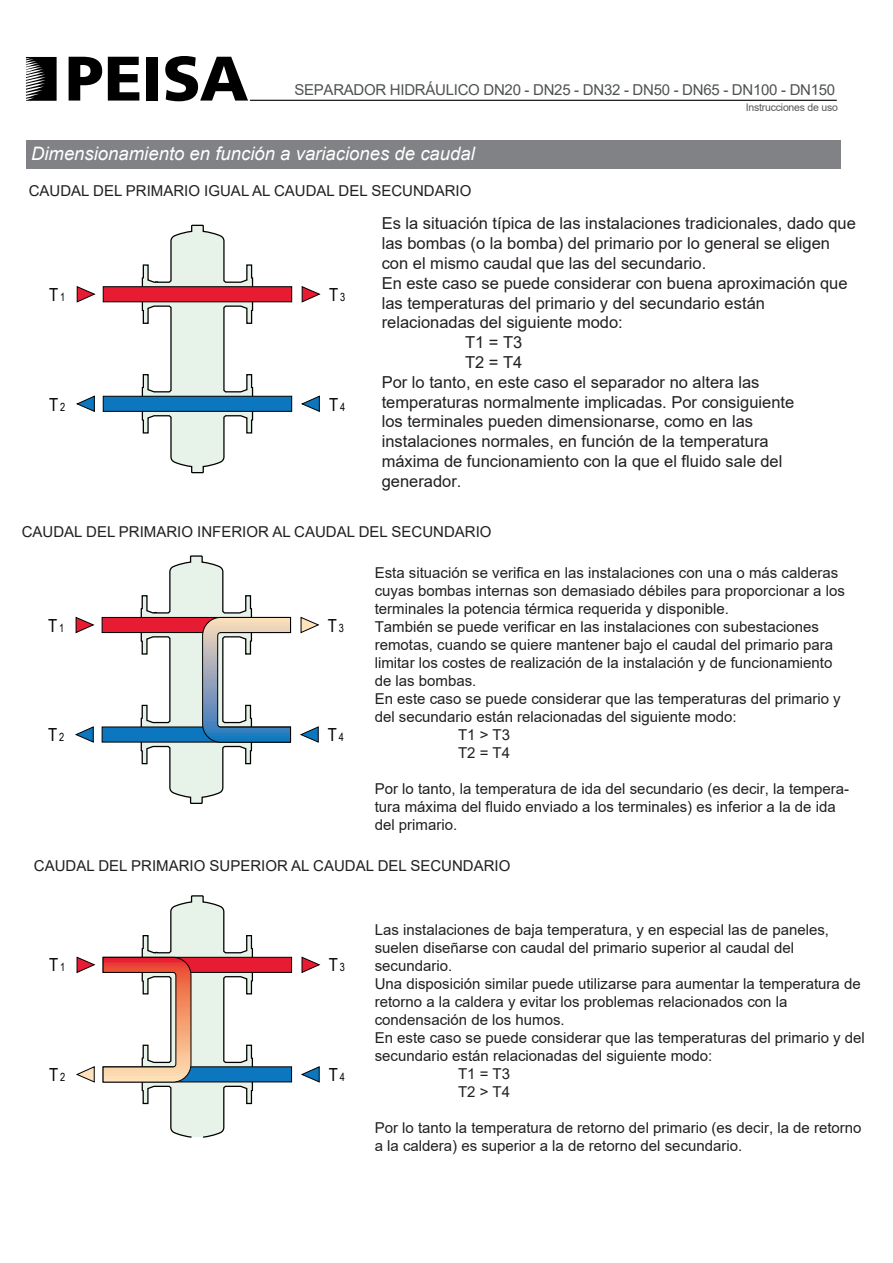
<style>
.page{position:relative;width:893px;height:1263px;background:#fff}
.page>*{position:absolute;margin:0;border:0;box-sizing:border-box;transform-origin:0 0}
.t1{font:italic 18.6px "Arial";color:#fff}
.t2{font:18px "Arial Narrow";color:#000001}
.t3{font:16.5px "Arial";color:#231f20}
.t4{font:15px/18px "Arial";color:#231f20}
.t5{font:15px "Arial";letter-spacing:-.02em;color:#4f5252}
.t6{font:10.5px "Arial";letter-spacing:-.02em;color:#57585a}
.s1{font-size:11.25px}
</style>
<div class="page">
<div style="left:26px;top:141px;width:814px;height:28px;background:#808285"></div>
<hr style="left:250px;top:100px;width:587px;height:1px;background:#000001">
<svg style="left:26px;top:57px;width:31px;height:44px"></svg>
<svg style="left:69px;top:57px;width:33px;height:44px"></svg>
<svg style="left:108px;top:57px;width:31px;height:44px"></svg>
<div style="left:146px;top:57px;width:12px;height:44px;background:#000001"></div>
<svg style="left:165px;top:56px;width:83px;height:45px"></svg>
<svg style="left:141px;top:224px;width:113px;height:250px"></svg>
<div style="left:103px;top:396px;width:189px;height:16px;background:#0c77be;border:1px solid #000001"></div>
<div style="left:103px;top:286px;width:189px;height:16px;background:#e71c32;border:1px solid #000001"></div>
<svg style="left:302px;top:286px;width:18px;height:17px"></svg>
<svg style="left:77px;top:286px;width:18px;height:17px"></svg>
<svg style="left:76px;top:395px;width:19px;height:17px"></svg>
<svg style="left:301px;top:395px;width:19px;height:17px"></svg>
<div style="left:102px;top:727px;width:189px;height:15px;background:#0c77be"></div>
<div style="left:102px;top:617px;width:189px;height:16px;background:#e71c32;border:1px solid #000001"></div>
<svg style="left:300px;top:616px;width:19px;height:17px"></svg>
<svg style="left:75px;top:616px;width:19px;height:17px"></svg>
<svg style="left:75px;top:726px;width:19px;height:17px"></svg>
<svg style="left:300px;top:726px;width:19px;height:17px"></svg>
<svg style="left:140px;top:555px;width:151px;height:249px"></svg>
<div style="left:103px;top:957px;width:189px;height:16px;background:#e71c32;border:1px solid #000001"></div>
<div style="left:103px;top:1066px;width:189px;height:16px;background:#0c77be"></div>
<svg style="left:301px;top:956px;width:19px;height:17px"></svg>
<svg style="left:76px;top:956px;width:19px;height:17px"></svg>
<svg style="left:76px;top:1066px;width:19px;height:17px"></svg>
<svg style="left:301px;top:1066px;width:19px;height:17px"></svg>
<svg style="left:102px;top:895px;width:152px;height:243px"></svg>
<p class="t5" style="left:294px;top:79px;width:542px">SEPARADOR HIDRÁULICO DN20 - DN25 - DN32 - DN50 - DN65 - DN100 - DN150</p>
<p class="t6" style="left:746px;top:100px;width:94px">Instrucciones de uso</p>
<p class="t1" style="left:31px;top:141px;width:445px">Dimensionamiento en función a variaciones de caudal</p>
<p class="t4" style="left:29px;top:182px;width:444px">CAUDAL DEL PRIMARIO IGUAL AL CAUDAL DEL SECUNDARIO</p>
<p class="t3" style="left:382px;top:212px;width:476px">Es la situación típica de las instalaciones tradicionales, dado que</p>
<p class="t3" style="left:382px;top:232px;width:450px">las bombas (o la bomba) del primario por lo general se eligen</p>
<p class="t3" style="left:382px;top:252px;width:326px">con el mismo caudal que las del secundario.</p>
<p class="t3" style="left:382px;top:272px;width:467px">En este caso se puede considerar con buena aproximación que</p>
<p class="t3" style="left:382px;top:291px;width:385px">las temperaturas del primario y del secundario están</p>
<p class="t3" style="left:382px;top:311px;width:243px">relacionadas del siguiente modo:</p>
<p class="t3" style="left:465px;top:331px;width:59px">T1 = T3</p>
<p class="t3" style="left:465px;top:351px;width:59px">T2 = T4</p>
<p class="t3" style="left:382px;top:371px;width:379px">Por lo tanto, en este caso el separador no altera las</p>
<p class="t3" style="left:382px;top:390px;width:414px">temperaturas normalmente implicadas. Por consiguiente</p>
<p class="t3" style="left:382px;top:410px;width:373px">los terminales pueden dimensionarse, como en las</p>
<p class="t3" style="left:382px;top:430px;width:389px">instalaciones normales, en función de la temperatura</p>
<p class="t3" style="left:382px;top:450px;width:402px">máxima de funcionamiento con la que el fluido sale del</p>
<p class="t3" style="left:382px;top:470px;width:81px">generador.</p>
<p class="t2" style="left:49px;top:281px;width:18px">T<span class="s1">1</span></p>
<p class="t2" style="left:329px;top:281px;width:18px">T<span class="s1">3</span></p>
<p class="t2" style="left:49px;top:391px;width:18px">T<span class="s1">2</span></p>
<p class="t2" style="left:329px;top:391px;width:18px">T<span class="s1">4</span></p>
<p class="t4" style="left:22px;top:522px;width:471px">CAUDAL DEL PRIMARIO INFERIOR AL CAUDAL DEL SECUNDARIO</p>
<p class="t2" style="left:48px;top:612px;width:18px">T<span class="s1">1</span></p>
<p class="t2" style="left:328px;top:612px;width:18px">T<span class="s1">3</span></p>
<p class="t2" style="left:48px;top:721px;width:18px">T<span class="s1">2</span></p>
<p class="t2" style="left:328px;top:721px;width:18px">T<span class="s1">4</span></p>
<p class="t4" style="left:375px;top:564px;width:465px">Esta situación se verifica en las instalaciones con una o más calderas</p>
<p class="t4" style="left:375px;top:582px;width:472px">cuyas bombas internas son demasiado débiles para proporcionar a los</p>
<p class="t4" style="left:375px;top:600px;width:356px">terminales la potencia térmica requerida y disponible.</p>
<p class="t4" style="left:375px;top:618px;width:446px">También se puede verificar en las instalaciones con subestaciones</p>
<p class="t4" style="left:375px;top:636px;width:460px">remotas, cuando se quiere mantener bajo el caudal del primario para</p>
<p class="t4" style="left:375px;top:654px;width:459px">limitar los costes de realización de la instalación y de funcionamiento</p>
<p class="t4" style="left:375px;top:672px;width:103px">de las bombas.</p>
<p class="t4" style="left:375px;top:690px;width:468px">En este caso se puede considerar que las temperaturas del primario y</p>
<p class="t4" style="left:375px;top:708px;width:363px">del secundario están relacionadas del siguiente modo:</p>
<p class="t4" style="left:458px;top:726px;width:54px">T1 &gt; T3</p>
<p class="t4" style="left:458px;top:744px;width:54px">T2 = T4</p>
<p class="t4" style="left:375px;top:780px;width:476px">Por lo tanto, la temperatura de ida del secundario (es decir, la tempera&shy;tura máxima del fluido enviado a los terminales) es inferior a la de ida del primario.</p>
<p class="t4" style="left:34px;top:857px;width:478px">CAUDAL DEL PRIMARIO SUPERIOR AL CAUDAL DEL SECUNDARIO</p>
<p class="t2" style="left:49px;top:952px;width:18px">T<span class="s1">1</span></p>
<p class="t2" style="left:329px;top:952px;width:18px">T<span class="s1">3</span></p>
<p class="t2" style="left:49px;top:1061px;width:18px">T<span class="s1">2</span></p>
<p class="t2" style="left:329px;top:1061px;width:18px">T<span class="s1">4</span></p>
<p class="t4" style="left:375px;top:921px;width:456px">Las instalaciones de baja temperatura, y en especial las de paneles,</p>
<p class="t4" style="left:375px;top:939px;width:421px">suelen diseñarse con caudal del primario superior al caudal del</p>
<p class="t4" style="left:375px;top:957px;width:79px">secundario.</p>
<p class="t4" style="left:375px;top:975px;width:488px">Una disposición similar puede utilizarse para aumentar la temperatura de</p>
<p class="t4" style="left:375px;top:993px;width:414px">retorno a la caldera y evitar los problemas relacionados con la</p>
<p class="t4" style="left:375px;top:1011px;width:192px">condensación de los humos.</p>
<p class="t4" style="left:375px;top:1029px;width:492px">En este caso se puede considerar que las temperaturas del primario y del</p>
<p class="t4" style="left:375px;top:1047px;width:339px">secundario están relacionadas del siguiente modo:</p>
<p class="t4" style="left:458px;top:1065px;width:54px">T1 = T3</p>
<p class="t4" style="left:458px;top:1083px;width:54px">T2 &gt; T4</p>
<p class="t4" style="left:375px;top:1119px;width:488px">Por lo tanto la temperatura de retorno del primario (es decir, la de retorno a la caldera) es superior a la de retorno del secundario.</p>
</div>
